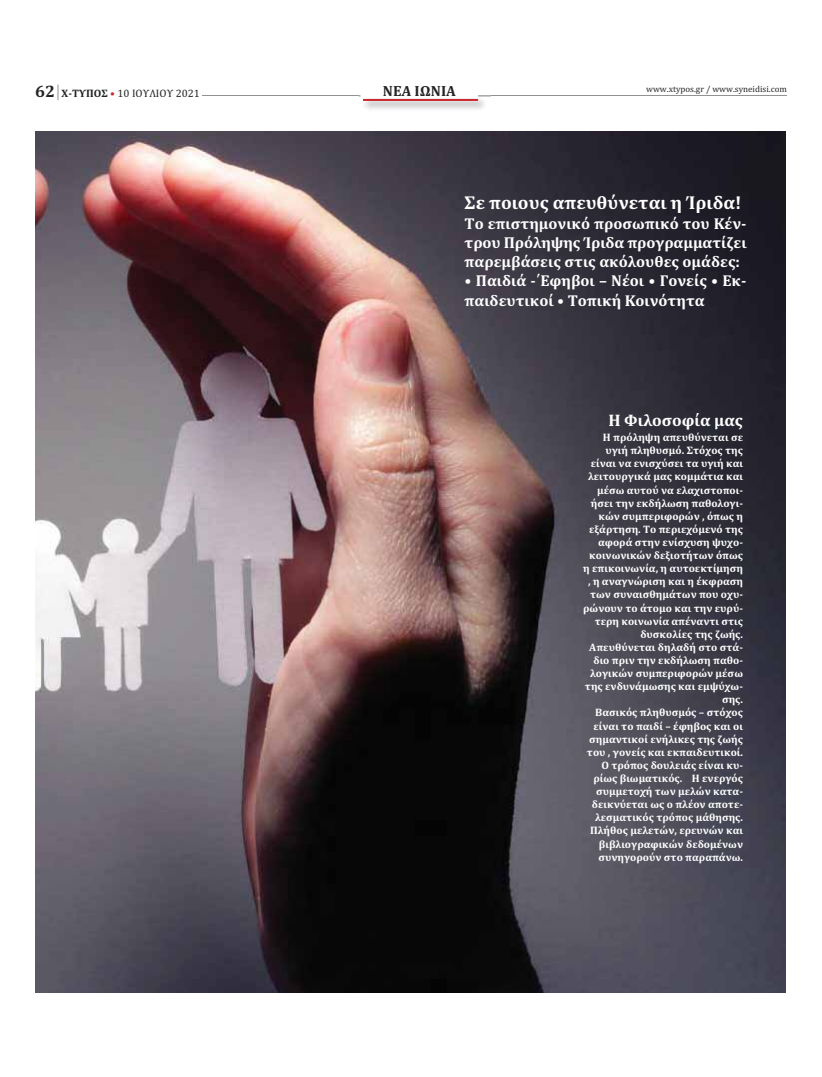
<style>
.page{position:relative;width:822px;height:1077px;background:#fff}
.page>*{position:absolute;margin:0;border:0;box-sizing:border-box;transform-origin:0 0}
.t1{font:700 18.9px "Cambria";color:#fff}
.t2{font:700 16.9px "Cambria";color:#fff}
.t3{font:700 15.9px/19.1px "Cambria";color:#fff;text-align:justify}
.t4{font:700 14.9px "Cambria";color:#262425}
.t5{font:700 10.9px/13.1px "Cambria";color:#fff;text-align:right}
.t6{font:10.9px "Cambria";color:#232424}
.t7{font:8.9px "Cambria";color:#232424}
.s1{font-weight:700;font-size:16.9px}
.s2{font-weight:700}
.s3{color:#cb242a}
</style>
<div class="page">
<hr style="left:203px;top:95px;width:584px;height:1px;background:#929292">
<img style="left:359px;top:95px;width:132px;height:15px">
<img style="left:361px;top:95px;width:117px;height:4px">
<svg style="left:384px;top:95px;width:72px;height:1px"></svg>
<hr style="left:363px;top:99px;width:115px;height:2px;background:#cb242a">
<svg style="left:58px;top:85px;width:1px;height:15px"></svg>
<img style="left:35px;top:132px;width:750px;height:861px">
<p class="t6" style="left:35px;top:89px;width:166px"><span class="s1">62</span> <span class="s2">Χ‑ΤΥΠΟΣ</span> <span class="s3">•</span> 10 ΙΟΥΛΙΟΥ 2021</p>
<h3 class="t4" style="left:383px;top:86px;width:75px">ΝΕΑ ΙΩΝΙΑ</h3>
<p class="t7" style="left:646px;top:86px;width:142px">www.xtypos.gr / www.syneidisi.com</p>
<h1 class="t1" style="left:465px;top:196px;width:278px">Σε ποιους απευθύνεται η Ίριδα!</h1>
<h3 class="t3" style="left:465px;top:216px;width:284px">Το επιστημονικό προσωπικό του Κέν‑ τρου Πρόληψης Ίριδα προγραμματίζει παρεμβάσεις στις ακόλουθες ομάδες:</h3>
<h3 class="t3" style="left:465px;top:273px;width:283px">• Παιδιά ‑΄Εφηβοι – Νέοι • Γονείς • Εκ‑ παιδευτικοί • Τοπική Κοινότητα</h3>
<h2 class="t2" style="left:608px;top:414px;width:136px">Η Φιλοσοφία μας</h2>
<p class="t5" style="left:583px;top:432px;width:161px">Η πρόληψη απευθύνεται σε υγιή πληθυσμό. Στόχος της είναι να ενισχύσει τα υγιή και λειτουργικά μας κομμάτια και μέσω αυτού να ελαχιστοποι‑ ήσει την εκδήλωση παθολογι‑ κών συμπεριφορών , όπως η εξάρτηση. Το περιεχόμενό της αφορά στην ενίσχυση ψυχο‑ κοινωνικών δεξιοτήτων όπως η επικοινωνία, η αυτοεκτίμηση , η αναγνώριση και η έκφραση των συναισθημάτων που οχυ‑ ρώνουν το άτομο και την ευρύ‑ τερη κοινωνία απέναντι στις δυσκολίες της ζωής.<br>Απευθύνεται δηλαδή στο στά‑ διο πριν την εκδήλωση παθο‑ λογικών συμπεριφορών μέσω της ενδυνάμωσης και εμψύχω‑ σης.<br>Βασικός πληθυσμός – στόχος είναι το παιδί – έφηβος και οι σημαντικοί ενήλικες της ζωής του , γονείς και εκπαιδευτικοί.<br>Ο τρόπος δουλειάς είναι κυ‑ ρίως βιωματικός. Η ενεργός συμμετοχή των μελών κατα‑ δεικνύεται ως ο πλέον αποτε‑ λεσματικός τρόπος μάθησης.<br>Πλήθος μελετών, ερευνών και βιβλιογραφικών δεδομένων συνηγορούν στο παραπάνω.</p>
</div>
